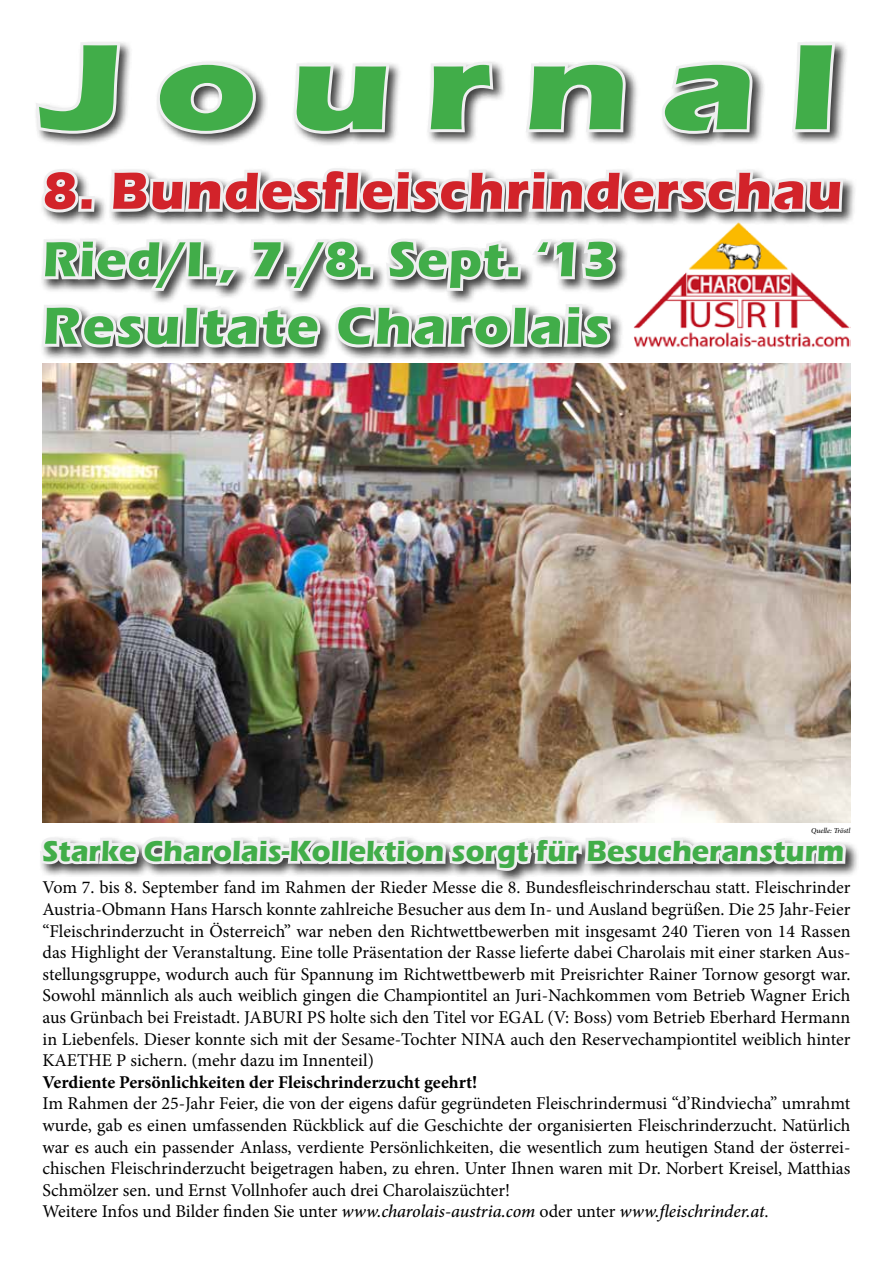
<style>
.page{position:relative;width:893px;height:1263px;background:#fff}
.page>*{position:absolute;margin:0;border:0;box-sizing:border-box;transform-origin:0 0}
.t1{font:700 126px "Eras ITC";letter-spacing:.2em;color:#41ad49;scale:1.25 1}
.t2{font:700 54px "Eras ITC";letter-spacing:.02em;color:#d2232a}
.t3{font:700 54px "Eras ITC";letter-spacing:.04em;color:#41ad49}
.t4{font:700 51px "Eras ITC";letter-spacing:.02em;color:#41ad49}
.t5{font:700 30px "Eras ITC";color:#41ad49}
.t6{font:18px/21.6px "Minion Pro";color:#000;text-align:justify}
.t7{font:700 18px "Minion Pro";color:#000}
.t8{font:italic 500 7.5px "Minion Pro";letter-spacing:-.005em;color:#000}
.s1{font-weight:500;font-style:italic}
</style>
<div class="page">
<img style="left:36px;top:42px;width:813px;height:840px">
<h1 class="t1" style="left:43px;top:15px;width:637px">Journal</h1>
<h2 class="t2" style="left:43px;top:160px;width:801px">8. Bundesfleischrinderschau</h2>
<h3 class="t4" style="left:43px;top:230px;width:575px">Ried/I., 7./8. Sept. ‘13</h3>
<h2 class="t3" style="left:43px;top:295px;width:569px">Resultate Charolais</h2>
<p class="t8" style="left:811px;top:825px;width:41px">Quelle: Tröstl</p>
<h3 class="t5" style="left:43px;top:833px;width:803px">Starke Charolais-Kollektion sorgt für Besucheransturm</h3>
<p class="t6" style="left:43px;top:877px;width:809px">Vom 7. bis 8. September fand im Rahmen der Rieder Messe die 8. Bundesfleischrinderschau statt. Fleischrinder Austria-Obmann Hans Harsch konnte zahlreiche Besucher aus dem In- und Ausland begrüßen. Die 25 Jahr-Feier “Fleischrinderzucht in Österreich” war neben den Richtwettbewerben mit insgesamt 240 Tieren von 14 Rassen das Highlight der Veranstaltung. Eine tolle Präsentation der Rasse lieferte dabei Charolais mit einer starken Aus&shy;stellungsgruppe, wodurch auch für Spannung im Richtwettbewerb mit Preisrichter Rainer Tornow gesorgt war.<br>Sowohl männlich als auch weiblich gingen die Championtitel an Juri-Nachkommen vom Betrieb Wagner Erich aus Grünbach bei Freistadt. JABURI PS holte sich den Titel vor EGAL (V: Boss) vom Betrieb Eberhard Hermann in Liebenfels. Dieser konnte sich mit der Sesame-Tochter NINA auch den Reservechampiontitel weiblich hinter KAETHE P sichern. (mehr dazu im Innenteil)</p>
<p class="t7" style="left:43px;top:1069px;width:436px">Verdiente Persönlichkeiten der Fleischrinderzucht geehrt!</p>
<p class="t6" style="left:43px;top:1093px;width:809px;text-align:left">Im Rahmen der 25-Jahr Feier, die von der eigens dafür gegründeten Fleischrindermusi “d’Rindviecha” umrahmt wurde, gab es einen umfassenden Rückblick auf die Geschichte der organisierten Fleischrinderzucht. Natürlich war es auch ein passender Anlass, verdiente Persönlichkeiten, die wesentlich zum heutigen Stand der österrei&shy;chischen Fleischrinderzucht beigetragen haben, zu ehren. Unter Ihnen waren mit Dr. Norbert Kreisel, Matthias Schmölzer sen. und Ernst Vollnhofer auch drei Charolaiszüchter!<br>Weitere Infos und Bilder finden Sie unter <span class="s1">www.charolais-austria.com</span> oder unter <span class="s1">www.fleischrinder.at</span>.</p>
</div>
